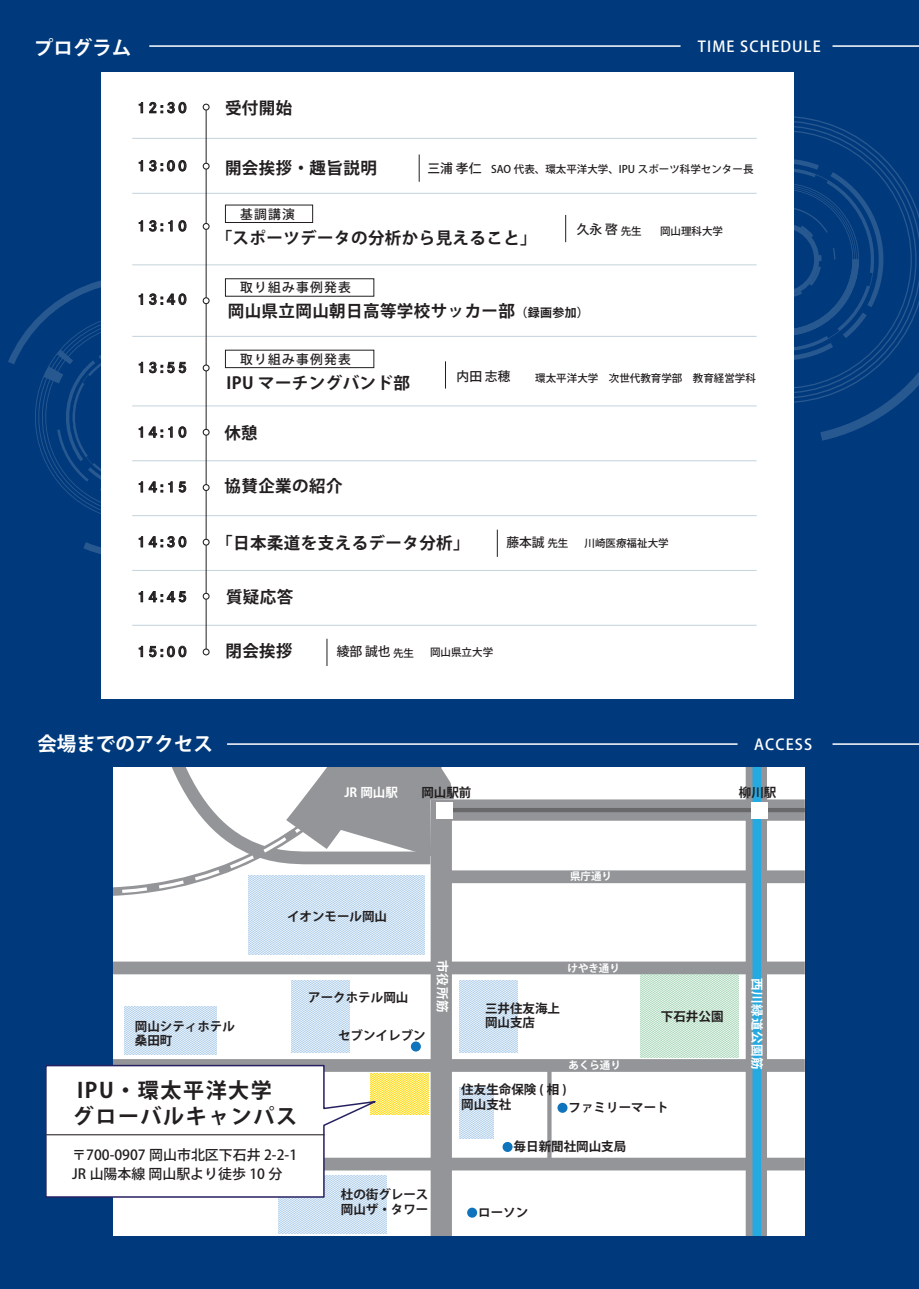
<style>
.page{position:relative;width:919px;height:1289px;background:#fff}
.page>*{position:absolute;margin:0;border:0;box-sizing:border-box;transform-origin:0 0}
.t1{font:700 21px/25.5px "Koz Go Pr 6 N";letter-spacing:.075em;color:#231f20}
.t2{font:700 19.5px "Koz Go Pr 6 N";color:#fff}
.t3{font:700 16.5px "Koz Go Pr 6 N";letter-spacing:.025em;color:#231f20}
.t4{font:500 15px "Koz Go Pr 6 N";letter-spacing:.075em;color:#fff}
.t5{font:500 13.95px/18.8px "Koz Go Pr 6 N";color:#231f20}
.t6{font:13.5px "Shuei Go Gin Std B";letter-spacing:.2em;color:#231f20}
.t7{font:500 12.75px "Koz Go Pr 6 N";letter-spacing:.1em;color:#231f20}
.t8{font:700 12.45px/14.2px "Koz Go Pr 6 N";color:#231f20}
.t9{font:700 12.45px "Koz Go Pr 6 N";letter-spacing:.05em;color:#fff}
.t10{font:500 10.5px "Koz Go Pr 6 N";color:#231f20}
.t11{font:700 10.5px "Koz Go Pr 6 N";color:#fff}
.s1{font-size:12.75px}
.s2{font-size:10.5px}
.s3{font-size:12px}
</style>
<div class="page">
<div style="left:0;top:0;width:918px;height:1288px;background:#013a7c"></div>
<svg style="left:793px;top:78px;width:125px;height:362px"></svg>
<svg style="left:793px;top:125px;width:123px;height:268px"></svg>
<svg style="left:793px;top:159px;width:90px;height:201px"></svg>
<svg style="left:8px;top:275px;width:94px;height:284px"></svg>
<svg style="left:29px;top:307px;width:73px;height:220px"></svg>
<div style="left:114px;top:767px;width:690px;height:468px;background:#fff"></div>
<div style="left:102px;top:72px;width:691px;height:626px;background:#fff"></div>
<svg style="left:139px;top:102px;width:4px;height:11px"></svg>
<svg style="left:149px;top:102px;width:37px;height:11px"></svg>
<svg style="left:139px;top:294px;width:4px;height:11px"></svg>
<svg style="left:149px;top:293px;width:37px;height:12px"></svg>
<svg style="left:139px;top:220px;width:4px;height:11px"></svg>
<svg style="left:149px;top:220px;width:37px;height:12px"></svg>
<svg style="left:139px;top:160px;width:4px;height:11px"></svg>
<svg style="left:149px;top:160px;width:37px;height:11px"></svg>
<svg style="left:139px;top:591px;width:4px;height:11px"></svg>
<svg style="left:149px;top:591px;width:37px;height:11px"></svg>
<svg style="left:139px;top:536px;width:4px;height:11px"></svg>
<svg style="left:149px;top:536px;width:37px;height:11px"></svg>
<div style="left:225px;top:205px;width:88px;height:18px;border:1px solid #231f20"></div>
<div style="left:225px;top:278px;width:149px;height:19px;border:1px solid #231f20"></div>
<div style="left:225px;top:350px;width:149px;height:18px;border:1px solid #231f20"></div>
<hr style="left:132px;top:138px;width:624px;height:1px;background:#c7d5dd">
<hr style="left:132px;top:193px;width:624px;height:1px;background:#c7d5dd">
<hr style="left:132px;top:264px;width:624px;height:1px;background:#c7d5dd">
<hr style="left:132px;top:336px;width:624px;height:1px;background:#c7d5dd">
<hr style="left:132px;top:405px;width:624px;height:1px;background:#c7d5dd">
<hr style="left:132px;top:460px;width:624px;height:1px;background:#c7d5dd">
<hr style="left:132px;top:515px;width:624px;height:1px;background:#c7d5dd">
<hr style="left:132px;top:570px;width:624px;height:1px;background:#c7d5dd">
<hr style="left:132px;top:624px;width:624px;height:2px;background:#c7d5dd">
<hr style="left:206px;top:110px;width:1px;height:542px;background:#231f20">
<svg style="left:203px;top:104px;width:6px;height:6px"></svg>
<div style="left:203px;top:163px;width:6px;height:7px;border:1px solid #231f20;border-radius:50%"></div>
<div style="left:203px;top:223px;width:6px;height:7px;border:1px solid #231f20;border-radius:50%"></div>
<div style="left:203px;top:297px;width:6px;height:7px;border:1px solid #231f20;border-radius:50%"></div>
<div style="left:203px;top:538px;width:6px;height:7px;border:1px solid #231f20;border-radius:50%"></div>
<div style="left:203px;top:592px;width:6px;height:7px;border:1px solid #231f20;border-radius:50%"></div>
<svg style="left:33px;top:311px;width:212px;height:212px"></svg>
<div style="left:203px;top:364px;width:6px;height:7px;border:1px solid #231f20;border-radius:50%"></div>
<svg style="left:420px;top:799px;width:384px;height:436px"></svg>
<div style="left:745px;top:767px;width:22px;height:468px;background:#939598"></div>
<div style="left:114px;top:961px;width:690px;height:13px;background:#939598"></div>
<div style="left:114px;top:1157px;width:690px;height:13px;background:#939598"></div>
<div style="left:114px;top:1059px;width:690px;height:12px;background:#939598"></div>
<svg style="left:124px;top:1006px;width:93px;height:48px;background:#cde1f2"></svg>
<svg style="left:291px;top:980px;width:58px;height:72px;background:#cde1f2"></svg>
<svg style="left:460px;top:980px;width:57px;height:72px;background:#cde1f2"></svg>
<svg style="left:460px;top:1087px;width:33px;height:51px;background:#cde1f2"></svg>
<svg style="left:640px;top:974px;width:98px;height:83px;background:#cae6d4"></svg>
<div style="left:445px;top:870px;width:359px;height:13px;background:#939598"></div>
<div style="left:467px;top:1207px;width:10px;height:10px;background:#1074bc;border-radius:50%"></div>
<div style="left:557px;top:1102px;width:10px;height:10px;background:#1074bc;border-radius:50%"></div>
<div style="left:411px;top:1041px;width:10px;height:10px;background:#1074bc;border-radius:50%"></div>
<div style="left:752px;top:767px;width:9px;height:468px;background:#24aae1"></div>
<svg style="left:547px;top:1071px;width:4px;height:87px"></svg>
<svg style="left:502px;top:1141px;width:10px;height:10px"></svg>
<hr style="left:444px;top:808px;width:360px;height:4px;background:#69696c">
<svg style="left:114px;top:767px;width:340px;height:187px"></svg>
<div style="left:436px;top:802px;width:16px;height:16px;background:#fff"></div>
<div style="left:751px;top:802px;width:16px;height:16px;background:#fff"></div>
<svg style="left:45px;top:1064px;width:383px;height:169px"></svg>
<hr style="left:46px;top:1134px;width:278px;height:1px;background:#231f20">
<hr style="left:227px;top:743px;width:510px;height:1px;background:#fff">
<hr style="left:832px;top:743px;width:86px;height:1px;background:#fff">
<hr style="left:149px;top:45px;width:531px;height:2px;background:#fff">
<hr style="left:832px;top:45px;width:86px;height:2px;background:#fff">
<svg style="left:326px;top:638px;width:1px;height:28px"></svg>
<svg style="left:497px;top:529px;width:1px;height:28px"></svg>
<svg style="left:139px;top:646px;width:4px;height:11px"></svg>
<svg style="left:149px;top:645px;width:37px;height:12px"></svg>
<div style="left:203px;top:648px;width:6px;height:7px;border:1px solid #231f20;border-radius:50%"></div>
<svg style="left:419px;top:154px;width:1px;height:28px"></svg>
<svg style="left:565px;top:215px;width:1px;height:27px"></svg>
<svg style="left:445px;top:361px;width:1px;height:27px"></svg>
<h2 class="t2" style="left:34px;top:37px;width:99px">プログラム</h2>
<p class="t4" style="left:697px;top:38px;width:124px">TIME SCHEDULE</p>
<p class="t6" style="left:137px;top:98px;width:51px">12:30</p>
<p class="t6" style="left:137px;top:156px;width:51px">13:00</p>
<p class="t6" style="left:137px;top:217px;width:51px">13:10</p>
<p class="t6" style="left:137px;top:290px;width:51px">13:40</p>
<p class="t6" style="left:137px;top:358px;width:51px">13:55</p>
<p class="t6" style="left:137px;top:423px;width:51px">14:10</p>
<p class="t6" style="left:137px;top:477px;width:51px">14:15</p>
<p class="t6" style="left:137px;top:532px;width:51px">14:30</p>
<p class="t6" style="left:137px;top:587px;width:51px">14:45</p>
<h3 class="t3" style="left:225px;top:98px;width:69px">受付開始</h3>
<h3 class="t3" style="left:225px;top:159px;width:153px">開会挨拶・趣旨説明</h3>
<p class="t10" style="left:427px;top:163px;width:327px"><span class="s1">三浦 孝仁</span> SAO 代表、環太平洋大学、IPU スポーツ科学センター長</p>
<p class="t7" style="left:240px;top:207px;width:56px">基調講演</p>
<h3 class="t3" style="left:216px;top:228px;width:322px">「スポーツデータの分析から見えること」</h3>
<p class="t7" style="left:240px;top:280px;width:112px">取り組み事例発表</p>
<p class="t7" style="left:576px;top:222px;width:66px">久永 啓 <span class="s2">先生</span></p>
<p class="t10" style="left:660px;top:225px;width:64px">岡山理科大学</p>
<h3 class="t3" style="left:228px;top:302px;width:363px">岡山県立岡山朝日高等学校サッカー部<span class="s3">（録画参加）</span></h3>
<p class="t7" style="left:240px;top:352px;width:112px">取り組み事例発表</p>
<h3 class="t3" style="left:226px;top:373px;width:185px">IPU マーチングバンド部</h3>
<h3 class="t3" style="left:224px;top:424px;width:35px">休憩</h3>
<h3 class="t3" style="left:224px;top:477px;width:119px">協賛企業の紹介</h3>
<p class="t7" style="left:456px;top:369px;width:55px">内田 志穂</p>
<p class="t10" style="left:535px;top:372px;width:222px">環太平洋大学　次世代教育学部　教育経営学科</p>
<h3 class="t3" style="left:216px;top:533px;width:255px">「日本柔道を支えるデータ分析」</h3>
<h3 class="t3" style="left:226px;top:588px;width:69px">質疑応答</h3>
<p class="t7" style="left:506px;top:534px;width:64px">藤本誠 <span class="s2">先生</span></p>
<p class="t10" style="left:584px;top:537px;width:85px">川崎医療福祉大学</p>
<p class="t6" style="left:137px;top:642px;width:51px">15:00</p>
<h3 class="t3" style="left:225px;top:641px;width:69px">閉会挨拶</h3>
<p class="t7" style="left:337px;top:644px;width:79px">綾部 誠也 <span class="s2">先生</span></p>
<p class="t10" style="left:430px;top:646px;width:64px">岡山県立大学</p>
<h2 class="t2" style="left:37px;top:732px;width:177px">会場までのアクセス</h2>
<p class="t4" style="left:754px;top:736px;width:60px">ACCESS</p>
<p class="t9" style="left:344px;top:785px;width:55px">JR 岡山駅</p>
<p class="t8" style="left:421px;top:785px;width:52px">岡山駅前</p>
<p class="t8" style="left:738px;top:785px;width:39px">柳川駅</p>
<p class="t8" style="left:287px;top:909px;width:102px">イオンモール岡山</p>
<p class="t11" style="left:570px;top:870px;width:43px">県庁通り</p>
<p class="t8" style="left:135px;top:1019px;width:102px">岡山シティホテル桑田町</p>
<h1 class="t1" style="left:73px;top:1078px;width:226px">IPU・環太平洋大学<br>グローバルキャンパス</h1>
<p class="t5" style="left:72px;top:1146px;width:226px">〒700-0907 岡山市北区下石井 2-2-1<br>JR 山陽本線 岡山駅より徒歩 10 分</p>
<p class="t8" style="left:308px;top:990px;width:102px">アークホテル岡山</p>
<p class="t8" style="left:338px;top:1028px;width:89px">セブンイレブン</p>
<p class="t9" style="left:449px;top:960px;width:53px;rotate:90deg">市役所筋</p>
<p class="t11" style="left:567px;top:962px;width:54px">けやき通り</p>
<p class="t8" style="left:485px;top:1001px;width:77px">三井住友海上岡山支店</p>
<p class="t11" style="left:568px;top:1059px;width:54px">あくら通り</p>
<p class="t8" style="left:661px;top:1009px;width:64px">下石井公園</p>
<p class="t8" style="left:461px;top:1082px;width:107px">住友生命保険 ( 相 )岡山支社</p>
<p class="t8" style="left:568px;top:1100px;width:102px">ファミリーマート</p>
<p class="t8" style="left:513px;top:1139px;width:114px">毎日新聞社岡山支局</p>
<p class="t8" style="left:341px;top:1187px;width:89px">杜の街グレース岡山ザ・タワー</p>
<p class="t8" style="left:478px;top:1205px;width:52px">ローソン</p>
<p class="t9" style="left:764px;top:978px;width:93px;rotate:90deg">西川緑道公園筋</p>
</div>
